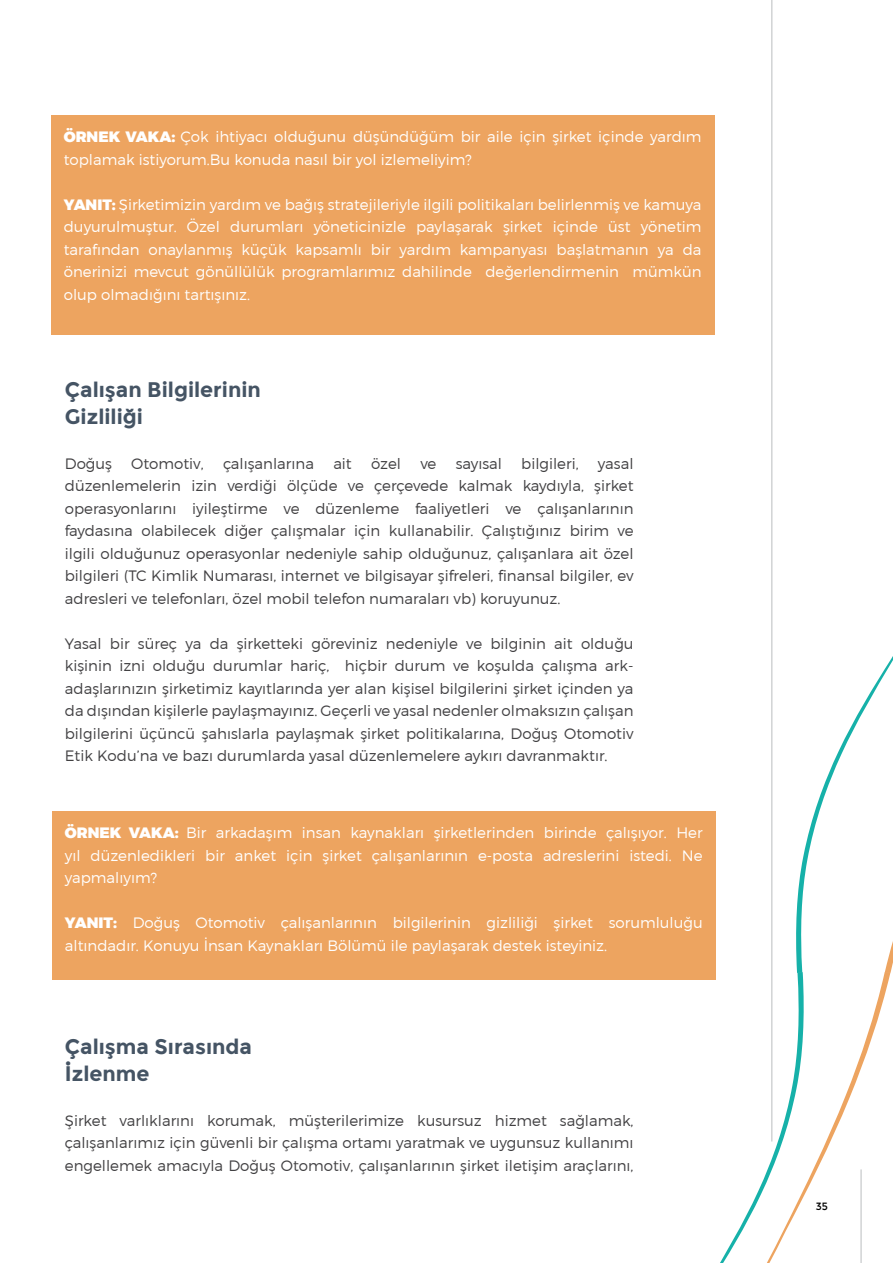
<style>
.page{position:relative;width:893px;height:1263px;background:#fff}
.page>*{position:absolute;margin:0;border:0;box-sizing:border-box;transform-origin:0 0}
.t1{font:700 21px/27px "Montserrat";color:#455464}
.t2{font:300 15px/22.5px "Montserrat";color:#414042;text-align:justify}
.t3{font:300 15px/22.5px "Montserrat";color:#fff}
.t4{font:10.5px "Montserrat";color:#000}
.s1{font-weight:900}
</style>
<div class="page">
<hr style="left:771px;top:0;width:1px;height:1141px;background:#d1d3d4">
<svg style="left:796px;top:656px;width:97px;height:317px"></svg>
<svg style="left:805px;top:972px;width:85px;height:291px"></svg>
<svg style="left:715px;top:972px;width:90px;height:291px"></svg>
<div style="left:51px;top:115px;width:663px;height:220px;background:#eda460"></div>
<div style="left:52px;top:811px;width:663px;height:169px;background:#eda460"></div>
<p class="t3" style="left:64px;top:125px;width:639px"><span class="s1">ÖRNEK VAKA:</span> Çok ihtiyacı olduğunu düşündüğüm bir aile için şirket içinde yardım toplamak istiyorum.Bu konuda nasıl bir yol izlemeliyim?</p>
<p class="t3" style="left:64px;top:193px;width:639px;text-align:justify"><span class="s1">YANIT:</span> Şirketimizin yardım ve bağış stratejileriyle ilgili politikaları belirlenmiş ve kamuya duyurulmuştur. Özel durumları yöneticinizle paylaşarak şirket içinde üst yönetim tarafından onaylanmış küçük kapsamlı bir yardım kampanyası başlatmanın ya da önerinizi mevcut gönüllülük programlarımız dahilinde değerlendirmenin mümkün olup olmadığını tartışınız.</p>
<h1 class="t1" style="left:65px;top:376px;width:198px">Çalışan Bilgilerinin<br>Gizliliği</h1>
<p class="t2" style="left:65px;top:452px;width:49px">Doğuş</p>
<p class="t2" style="left:131px;top:452px;width:74px">Otomotiv,</p>
<p class="t2" style="left:223px;top:452px;width:93px">çalışanlarına</p>
<p class="t2" style="left:333px;top:452px;width:20px">ait</p>
<p class="t2" style="left:371px;top:452px;width:31px">özel</p>
<p class="t2" style="left:420px;top:452px;width:18px">ve</p>
<p class="t2" style="left:456px;top:452px;width:48px">sayısal</p>
<p class="t2" style="left:521px;top:452px;width:59px">bilgileri,</p>
<p class="t2" style="left:65px;top:452px;width:570px;text-indent:533px">yasal düzenlemelerin izin verdiği ölçüde ve çerçevede kalmak kaydıyla, şirket operasyonlarını iyileştirme ve düzenleme faaliyetleri ve çalışanlarının faydasına olabilecek diğer çalışmalar için kullanabilir. Çalıştığınız birim ve ilgili olduğunuz operasyonlar nedeniyle sahip olduğunuz, çalışanlara ait özel bilgileri (TC Kimlik Numarası, internet ve bilgisayar şifreleri, finansal bilgiler, ev adresleri ve telefonları, özel mobil telefon numaraları vb) koruyunuz.</p>
<p class="t2" style="left:65px;top:632px;width:570px">Yasal bir süreç ya da şirketteki göreviniz nedeniyle ve bilginin ait olduğu kişinin izni olduğu durumlar hariç, hiçbir durum ve koşulda çalışma ark&shy;adaşlarınızın şirketimiz kayıtlarında yer alan kişisel bilgilerini şirket içinden ya da dışından kişilerle paylaşmayınız. Geçerli ve yasal nedenler olmaksızın çalışan bilgilerini üçüncü şahıslarla paylaşmak şirket politikalarına, Doğuş Otomotiv Etik Kodu’na ve bazı durumlarda yasal düzenlemelere aykırı davranmaktır.</p>
<p class="t3" style="left:65px;top:822px;width:639px;text-align:justify"><span class="s1">ÖRNEK VAKA:</span> Bir arkadaşım insan kaynakları şirketlerinden birinde çalışıyor. Her yıl düzenledikleri bir anket için şirket çalışanlarının e-posta adreslerini istedi. Ne yapmalıyım?</p>
<p class="t3" style="left:65px;top:912px;width:639px"><span class="s1">YANIT:</span> Doğuş Otomotiv çalışanlarının bilgilerinin gizliliği şirket sorumluluğu altındadır. Konuyu İnsan Kaynakları Bölümü ile paylaşarak destek isteyiniz.</p>
<h1 class="t1" style="left:65px;top:1033px;width:189px">Çalışma Sırasında<br>İzlenme</h1>
<p class="t2" style="left:65px;top:1109px;width:570px">Şirket varlıklarını korumak, müşterilerimize kusursuz hizmet sağlamak, çalışanlarımız için güvenli bir çalışma ortamı yaratmak ve uygunsuz kullanımı engellemek amacıyla Doğuş Otomotiv, çalışanlarının şirket iletişim araçlarını,</p>
<p class="t4" style="left:816px;top:1200px;width:14px">35</p>
</div>
